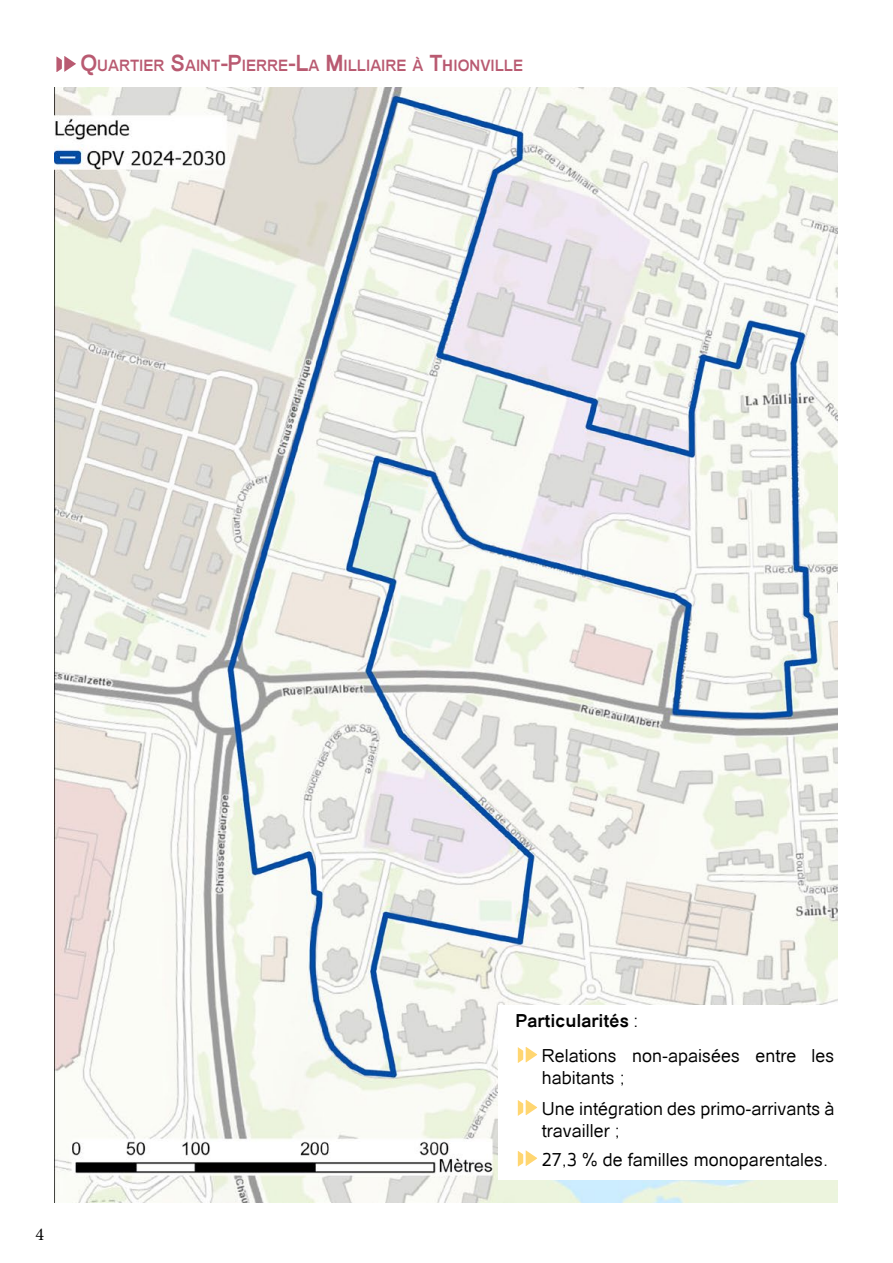
<style>
.page{position:relative;width:893px;height:1263px;background:#fff}
.page>*{position:absolute;margin:0;border:0;box-sizing:border-box;transform-origin:0 0}
.t1{font:18px/35.5px "Catriel";color:#000}
.t2{font:18px "Minion Pro";color:#000}
.t3{font:700 15.75px "Catriel";color:#b95a71;scale:.96 1}
.s1{font-size:22.5px}
.s2{font-weight:700}
</style>
<div class="page">
<img style="left:54px;top:88px;width:783px;height:1114px">
<svg style="left:56px;top:56px;width:20px;height:16px"></svg>
<div style="left:498px;top:1005px;width:345px;height:175px;background:#fff"></div>
<svg style="left:517px;top:1047px;width:20px;height:16px"></svg>
<svg style="left:517px;top:1099px;width:20px;height:17px"></svg>
<svg style="left:517px;top:1150px;width:20px;height:17px"></svg>
<p class="t3" style="left:80px;top:56px;width:463px"><span class="s1">Q</span>UARTIER <span class="s1">S</span>AINT<span class="s1">-P</span>IERRE<span class="s1">-L</span>A <span class="s1">M</span>ILLIAIRE À <span class="s1">T</span>HIONVILLE</p>
<p class="t2" style="left:35px;top:1222px;width:10px">4</p>
<p class="t1" style="left:542px;top:1003px;width:294px;text-indent:-26px"><span class="s2">Particularités</span> :<br>Relations non-apaisées entre les</p>
<p class="t1" style="left:542px;top:1062px;width:294px;line-height:31.2px">habitants ;<br>Une intégration des primo-arrivants à</p>
<p class="t1" style="left:542px;top:1116px;width:288px;line-height:29.1px">travailler ;<br>27,3 % de familles monoparentales.</p>
</div>
